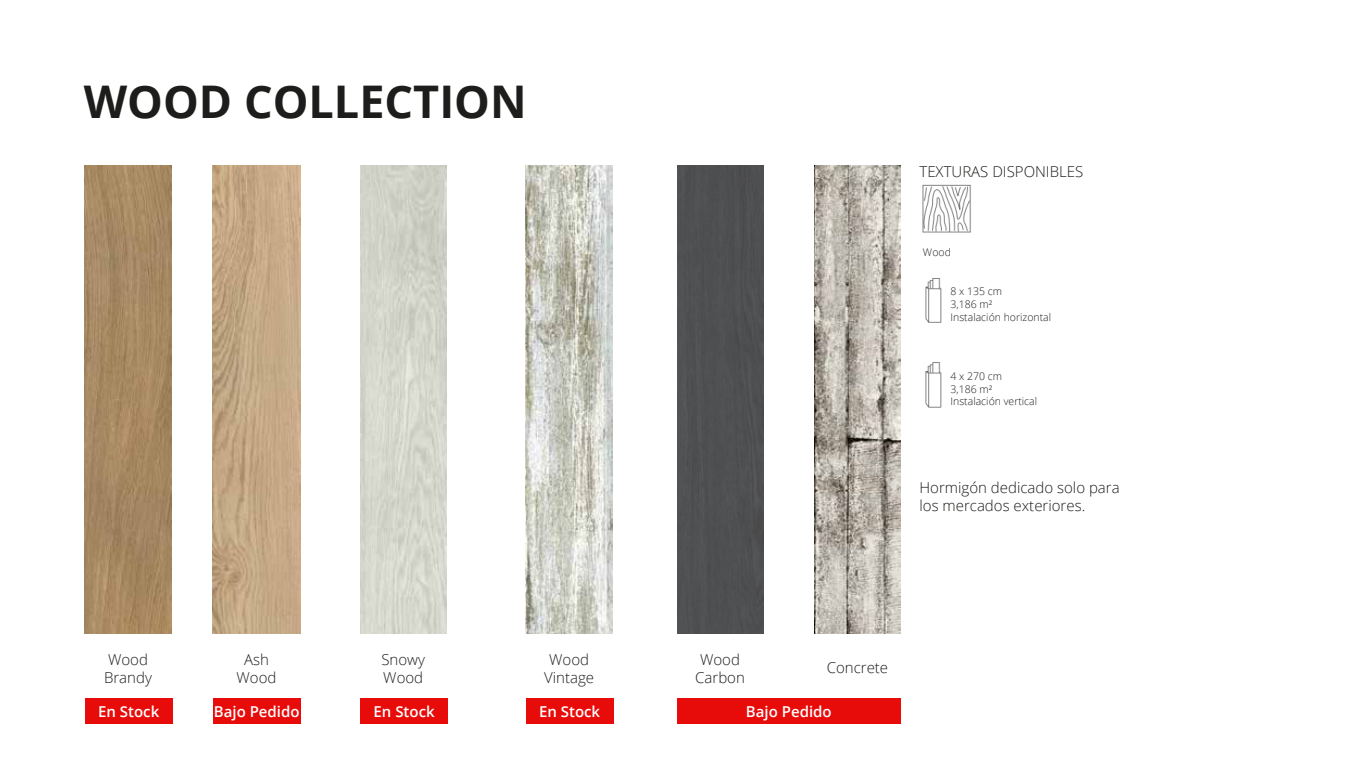
<style>
.page{position:relative;width:1361px;height:765px;background:#fff}
.page>*{position:absolute;margin:0;border:0;box-sizing:border-box;transform-origin:0 0}
.t1{font:700 45px "Open Sans";color:#1d1d1b}
.t2{font:300 15px/18px "Open Sans";color:#1d1d1b}
.t3{font:600 15px "Open Sans";color:#fff}
.t4{font:300 10.5px/12.6px "Open Sans";color:#1d1d1b}
</style>
<div class="page">
<img style="left:922px;top:184px;width:49px;height:49px">
<img style="left:925px;top:278px;width:17px;height:45px">
<img style="left:925px;top:362px;width:17px;height:46px">
<img style="left:85px;top:166px;width:86px;height:468px">
<img style="left:525px;top:166px;width:87px;height:468px">
<img style="left:360px;top:166px;width:86px;height:468px">
<img style="left:213px;top:166px;width:87px;height:468px">
<div style="left:677px;top:166px;width:86px;height:468px;background:#4e5051"></div>
<img style="left:814px;top:166px;width:86px;height:467px">
<div style="left:85px;top:698px;width:88px;height:26px;background:#e70b0a"></div>
<div style="left:213px;top:698px;width:88px;height:26px;background:#e70b0a"></div>
<div style="left:677px;top:698px;width:223px;height:26px;background:#e70b0a"></div>
<div style="left:525px;top:698px;width:88px;height:26px;background:#e70b0a"></div>
<div style="left:360px;top:698px;width:88px;height:26px;background:#e70b0a"></div>
<h1 class="t1" style="left:84px;top:70px;width:444px">WOOD COLLECTION</h1>
<p class="t2" style="left:919px;top:162px;width:165px">TEXTURAS DISPONIBLES</p>
<p class="t4" style="left:923px;top:245px;width:29px">Wood</p>
<p class="t4" style="left:950px;top:285px;width:102px">8 x 135 cm<br>3,186 m²<br>Instalación horizontal</p>
<p class="t4" style="left:950px;top:370px;width:88px">4 x 270 cm<br>3,186 m²<br>Instalación vertical</p>
<p class="t2" style="left:919px;top:478px;width:202px">Hormigón dedicado solo para los mercados exteriores.</p>
<p class="t2" style="left:104px;top:650px;width:49px">Wood<br>Brandy</p>
<p class="t2" style="left:236px;top:650px;width:41px;text-align:center">Ash<br>Wood</p>
<p class="t2" style="left:381px;top:650px;width:45px">Snowy<br>Wood</p>
<p class="t2" style="left:544px;top:650px;width:51px;text-align:center">Wood<br>Vintage</p>
<p class="t2" style="left:695px;top:650px;width:51px;text-align:center">Wood<br>Carbon</p>
<p class="t2" style="left:826px;top:658px;width:63px">Concrete</p>
<p class="t3" style="left:98px;top:701px;width:63px">En Stock</p>
<p class="t3" style="left:214px;top:701px;width:87px">Bajo Pedido</p>
<p class="t3" style="left:373px;top:701px;width:63px">En Stock</p>
<p class="t3" style="left:539px;top:701px;width:63px">En Stock</p>
<p class="t3" style="left:746px;top:701px;width:87px">Bajo Pedido</p>
</div>
